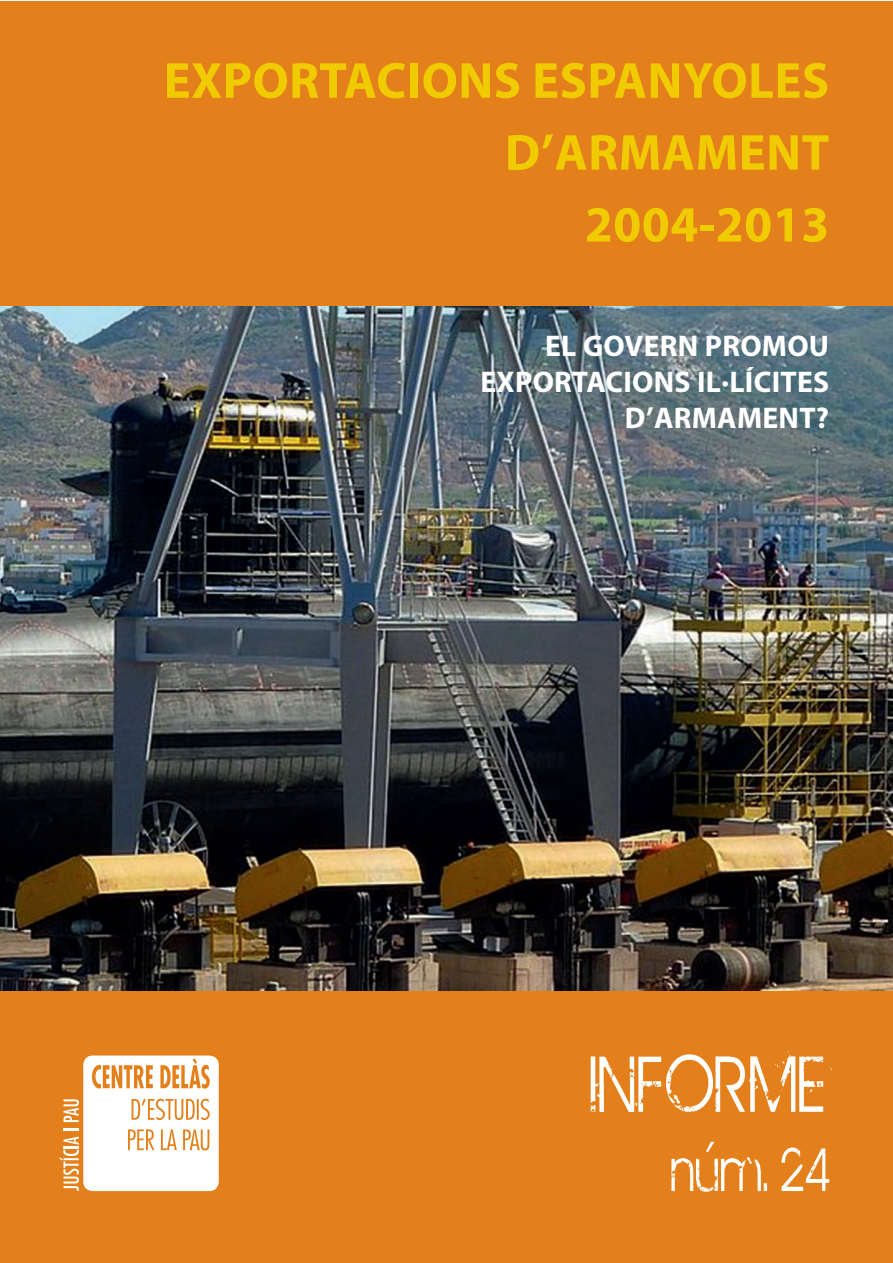
<style>
.page{position:relative;width:893px;height:1263px;background:#fff}
.page>*{position:absolute;margin:0;border:0;box-sizing:border-box;transform-origin:0 0}
.t1{font:86.4px "BIRTHOFAHERO";letter-spacing:.05em;color:#fff;scale:.83 1}
.t2{font:66.45px "BIRTHOFAHERO";color:#fff;scale:.81 1}
.t3{font:700 51px/71.8px "Myriad";letter-spacing:.01em;color:#f0cb02;text-align:right}
.t4{font:700 30px/36px "Myriad";letter-spacing:.01em;color:#fff;text-align:right}
</style>
<div class="page">
<div style="left:1px;top:1px;width:891px;height:1262px;background:#e4801b"></div>
<img style="left:0;top:306px;width:892px;height:684px">
<svg style="left:59px;top:1055px;width:160px;height:136px"></svg>
<h3 class="t3" style="left:164px;top:47px;width:667px">EXPORTACIONS ESPANYOLES<br>D’ARMAMENT<br>2004-2013</h3>
<p class="t4" style="left:480px;top:329px;width:350px">EL GOVERN PROMOU<br>EXPORTACIONS IL·LÍCITES<br>D’ARMAMENT?</p>
<h1 class="t1" style="left:589px;top:1033px;width:286px">INFORME</h1>
<h2 class="t2" style="left:671px;top:1131px;width:196px">núm. 24</h2>
</div>
